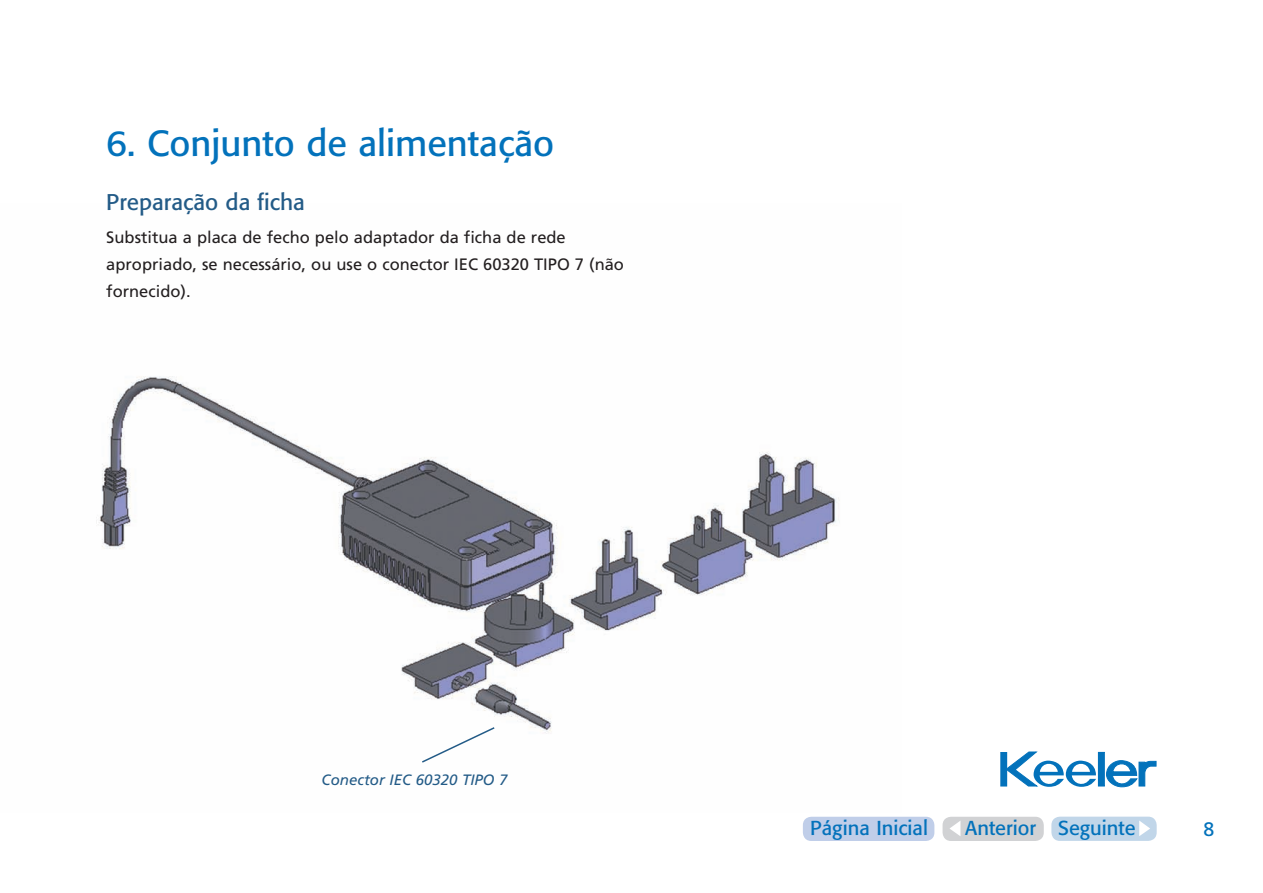
<style>
.page{position:relative;width:1263px;height:893px;background:#fff}
.page>*{position:absolute;margin:0;border:0;box-sizing:border-box;transform-origin:0 0}
.t1{font:36px "Formata BQ";color:#0372bb}
.t2{font:22.5px "Formata BQ";color:#235b87}
.t3{font:19.95px "Formata BQ";color:#0372bb}
.t4{font:19.5px "Frutiger";color:#0372bb}
.t5{font:16.5px/27px "Frutiger";color:#231f20}
.t6{font:italic 15px "Frutiger";color:#235b87}
</style>
<div class="page">
<div style="left:1051px;top:817px;width:106px;height:24px;background:#c1d6e9;border-radius:9px"></div>
<svg style="left:1139px;top:821px;width:11px;height:15px"></svg>
<div style="left:803px;top:817px;width:131px;height:24px;background:#c0cee9;border-radius:9px"></div>
<div style="left:942px;top:817px;width:102px;height:24px;background:#d1d2d4;border-radius:9px"></div>
<svg style="left:950px;top:821px;width:10px;height:15px"></svg>
<div style="left:1001px;top:752px;width:6px;height:34px;background:#0372bb"></div>
<svg style="left:1006px;top:752px;width:90px;height:35px"></svg>
<div style="left:1098px;top:752px;width:6px;height:34px;background:#0372bb"></div>
<svg style="left:1106px;top:760px;width:50px;height:27px"></svg>
<img style="left:96px;top:376px;width:743px;height:358px">
<svg style="left:420px;top:726px;width:76px;height:37px"></svg>
<h1 class="t1" style="left:106px;top:121px;width:449px">6. Conjunto de alimentação</h1>
<h2 class="t2" style="left:106px;top:188px;width:200px">Preparação da ficha</h2>
<p class="t5" style="left:106px;top:223px;width:519px">Substitua a placa de fecho pelo adaptador da ficha de rede apropriado, se necessário, ou use o conector IEC 60320 TIPO 7 (não fornecido).</p>
<p class="t6" style="left:322px;top:771px;width:187px">Conector IEC 60320 TIPO 7</p>
<p class="t3" style="left:810px;top:816px;width:119px">Página Inicial</p>
<p class="t3" style="left:965px;top:816px;width:172px">Anterior Seguinte</p>
<p class="t4" style="left:1203px;top:818px;width:12px">8</p>
</div>
